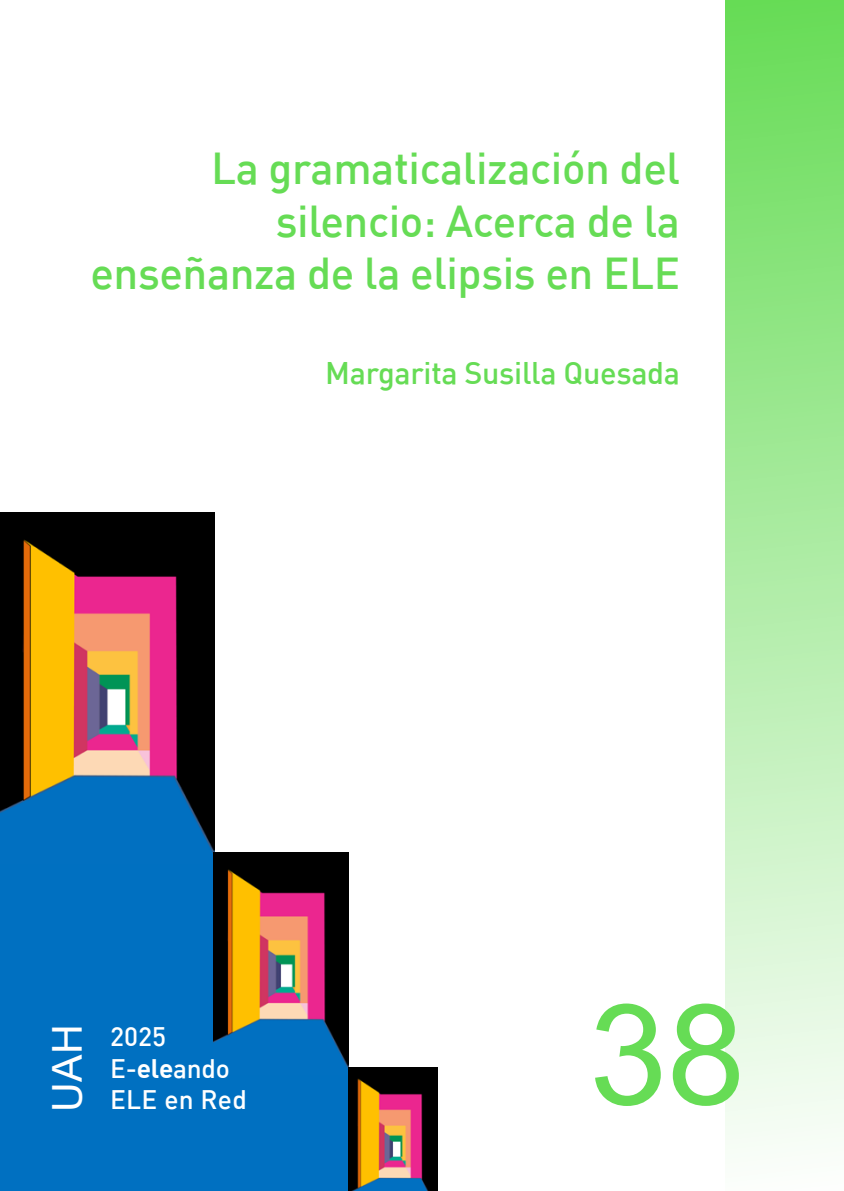
<style>
.page{position:relative;width:844px;height:1191px;background:#fff}
.page>*{position:absolute;margin:0;border:0;box-sizing:border-box;transform-origin:0 0}
.t1{font:140px "Arial";color:#66dc55}
.t2{font:500 43.75px/52.5px "DIN";letter-spacing:-.01em;color:#66dc55;text-align:right}
.t3{font:41.12px "Arial";color:#fff}
.t4{font:500 30.62px "DIN";letter-spacing:-.01em;color:#66dc55}
.t5{font:500 26.25px/31.5px "DIN";color:#fff}
.s1{font-family:"DIN Bold";font-weight:400}
</style>
<div class="page">
<div style="left:0;top:1067px;width:425px;height:124px;background:#0070c1"></div>
<div style="left:0;top:852px;width:348px;height:220px;background:#0070c1"></div>
<img style="left:0;top:512px;width:214px;height:351px">
<img style="left:214px;top:852px;width:134px;height:217px">
<img style="left:348px;top:1067px;width:89px;height:124px">
<div style="left:724px;top:0;width:119px;height:1191px;background:linear-gradient(to bottom,#66dc56,#fcfefc)"></div>
<p class="t2" style="left:90px;top:141px;width:591px">La gramaticalización del silencio: Acerca de la enseñanza de la elipsis en ELE</p>
<p class="t4" style="left:325px;top:353px;width:356px">Margarita Susilla Quesada</p>
<p class="t3" style="left:39px;top:1111px;width:88px;rotate:-90deg">UAH</p>
<p class="t5" style="left:110px;top:1020px;width:138px">2025<br>E-<span class="s1">ele</span>ando<br>ELE en Red</p>
<h1 class="t1" style="left:589px;top:958px;width:157px">38</h1>
</div>
